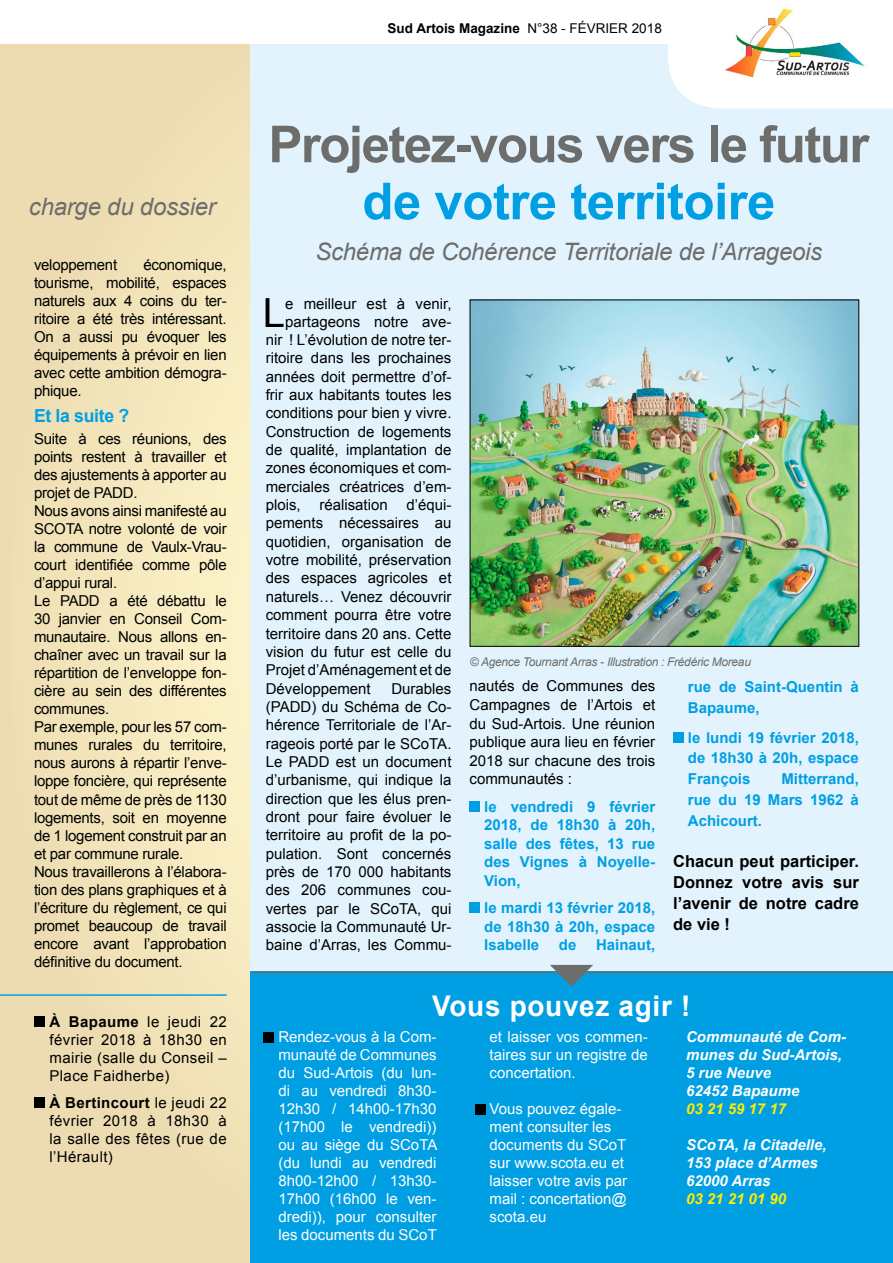
<style>
.page{position:relative;width:893px;height:1263px;background:#fff}
.page>*{position:absolute;margin:0;border:0;box-sizing:border-box;transform-origin:0 0}
.t1{font:700 51px "Arial";letter-spacing:-.03em;color:#6d6d6c}
.t2{font:700 51px "Arial";letter-spacing:-.01em;color:#009fe3}
.t3{font:40.2px "Arial";color:#000}
.t4{font:700 28.5px "Arial";letter-spacing:.025em;color:#fff}
.t5{font:italic 24px "Arial";letter-spacing:-.01em;color:#6d6d6c}
.t6{font:700 18px "Arial";letter-spacing:-.02em;color:#009fe3}
.t7{font:700 16.5px/20.9px "Arial";color:#000;text-align:justify}
.t8{font:15px/18px "Arial";letter-spacing:-.02em;color:#000;text-align:justify}
.t9{font:15px "Arial";color:#000}
.t10{font:15px/18px "Arial";color:#fff;text-align:justify}
.t11{font:700 15px/18.6px "Arial";color:#009fe3;text-align:justify}
.t12{font:italic 700 15px/18px "Arial";color:#fff}
.t13{font:italic 700 15px "Arial";color:#ffed00}
.t14{font:700 13.5px "Arial";color:#000}
.t15{font:italic 12px "Arial";letter-spacing:-.025em;color:#6d6d6c}
.s1{font-weight:700}
.s2{font-weight:400}
</style>
<div class="page">
<svg style="left:11px;top:44px;width:240px;height:1219px;background:#f1e2b7"></svg>
<div style="left:0;top:0;width:11px;height:1263px;background:#eddcb1"></div>
<div style="left:34px;top:1017px;width:11px;height:10px;background:#000"></div>
<div style="left:34px;top:1097px;width:11px;height:11px;background:#000"></div>
<hr style="left:0;top:994px;width:227px;height:2px;background:#009fe3">
<div style="left:251px;top:0;width:642px;height:1089px;background:#e2f3fd"></div>
<div style="left:469px;top:801px;width:11px;height:10px;background:#009fe3"></div>
<div style="left:469px;top:902px;width:11px;height:11px;background:#009fe3"></div>
<div style="left:673px;top:732px;width:11px;height:10px;background:#009fe3"></div>
<img style="left:472px;top:302px;width:385px;height:342px">
<div style="left:251px;top:972px;width:642px;height:291px;background:#009fe3"></div>
<div style="left:264px;top:1032px;width:10px;height:10px;background:#000"></div>
<div style="left:475px;top:1104px;width:10px;height:10px;background:#000"></div>
<hr style="left:252px;top:972px;width:641px;height:1px;background:#6d6d6c">
<svg style="left:550px;top:965px;width:43px;height:21px"></svg>
<div style="left:0;top:0;width:672px;height:44px;background:#fff"></div>
<div style="left:668px;top:0;width:225px;height:108px;background:#fff"></div>
<img style="left:702px;top:0;width:171px;height:98px">
<h3 class="t5" style="left:29px;top:191px;width:188px">charge du dossier</h3>
<p class="t8" style="left:34px;top:256px;width:194px;text-indent:110px">économique, tourisme, mobilité, espaces naturels aux 4 coins du ter&shy;ritoire a été très intéressant.<br>On a aussi pu évoquer les équipements à prévoir en lien avec cette ambition démogra&shy;phique.</p>
<p class="t6" style="left:34px;top:404px;width:97px">Et la suite ?</p>
<p class="t8" style="left:34px;top:430px;width:194px;text-align:left">Suite à ces réunions, des points restent à travailler et des ajustements à apporter au projet de PADD.<br>Nous avons ainsi manifesté au<br>SCOTA notre volonté de voir la commune de Vaulx-Vrau&shy;court identifiée comme pôle d’appui rural.<br>Le PADD a été débattu le<br>30 janvier en Conseil Com&shy;munautaire. Nous allons en&shy;chaîner avec un travail sur la répartition de l’enveloppe fon&shy;cière au sein des différentes communes.<br>Par exemple, pour les 57 com&shy;munes rurales du territoire, nous aurons à répartir l’enve&shy;loppe foncière, qui représente tout de même de près de 1130 logements, soit en moyenne de 1 logement construit par an et par commune rurale.<br>Nous travaillerons à l’élabora&shy;tion des plans graphiques et à l’écriture du règlement, ce qui promet beaucoup de travail encore avant l’approbation définitive du document.</p>
<p class="t8" style="left:34px;top:256px;width:85px">veloppement</p>
<p class="t8" style="left:50px;top:1013px;width:179px"><span class="s1">À Bapaume</span> le jeudi 22 février 2018 à 18h30 en mairie (salle du Conseil – Place Faidherbe)</p>
<p class="t8" style="left:50px;top:1094px;width:179px"><span class="s1">À Bertincourt</span> le jeudi 22 février 2018 à 18h30 à la salle des fêtes (rue de l’Hérault)</p>
<p class="t14" style="left:388px;top:20px;width:276px">Sud Artois Magazine <span class="s2">N°38 - FÉVRIER 2018</span></p>
<h1 class="t1" style="left:268px;top:110px;width:602px">Projetez-vous vers le futur</h1>
<h1 class="t2" style="left:362px;top:167px;width:415px">de votre territoire</h1>
<h3 class="t5" style="left:315px;top:236px;width:508px">Schéma de Cohérence Territoriale de l’Arrageois</h3>
<h2 class="t3" style="left:263px;top:286px;width:24px">L</h2>
<p class="t9" style="left:285px;top:293px;width:168px">e meilleur est à venir,</p>
<p class="t9" style="left:285px;top:311px;width:168px">partageons notre ave-</p>
<p class="t9" style="left:266px;top:330px;width:187px">nir ! L’évolution de notre ter-</p>
<p class="t9" style="left:266px;top:348px;width:187px">ritoire dans les prochaines</p>
<p class="t9" style="left:266px;top:367px;width:187px">années doit permettre d’of-</p>
<p class="t9" style="left:266px;top:385px;width:187px">frir aux habitants toutes les</p>
<p class="t9" style="left:266px;top:403px;width:187px">conditions pour bien y vivre.</p>
<p class="t9" style="left:266px;top:422px;width:187px">Construction de logements</p>
<p class="t9" style="left:266px;top:440px;width:187px">de qualité, implantation de</p>
<p class="t9" style="left:266px;top:458px;width:187px">zones économiques et com-</p>
<p class="t9" style="left:266px;top:477px;width:187px">merciales créatrices d’em-</p>
<p class="t9" style="left:266px;top:495px;width:187px">plois, réalisation d’équi-</p>
<p class="t9" style="left:266px;top:513px;width:187px">pements nécessaires au</p>
<p class="t9" style="left:266px;top:532px;width:187px">quotidien, organisation de</p>
<p class="t9" style="left:266px;top:550px;width:187px">votre mobilité, préservation</p>
<p class="t9" style="left:266px;top:568px;width:187px">des espaces agricoles et</p>
<p class="t9" style="left:266px;top:587px;width:187px">naturels… Venez découvrir</p>
<p class="t9" style="left:266px;top:605px;width:187px">comment pourra être votre</p>
<p class="t9" style="left:266px;top:623px;width:187px">territoire dans 20 ans. Cette</p>
<p class="t9" style="left:266px;top:642px;width:187px">vision du futur est celle du</p>
<p class="t9" style="left:266px;top:660px;width:187px">Projet d’Aménagement et de</p>
<p class="t9" style="left:266px;top:678px;width:107px">Développement</p>
<p class="t15" style="left:470px;top:654px;width:283px">© Agence Tournant Arras - Illustration : Frédéric Moreau</p>
<p class="t8" style="left:266px;top:679px;width:187px;text-indent:126px">Durables (PADD) du Schéma de Co&shy;hérence Territoriale de l’Ar&shy;rageois porté par le SCoTA.<br>Le PADD est un document d’urbanisme, qui indique la direction que les élus pren&shy;dront pour faire évoluer le territoire au profit de la po&shy;pulation. Sont concernés près de 170 000 habitants des 206 communes cou&shy;vertes par le SCoTA, qui associe la Communauté Ur&shy;baine d’Arras, les Commu-</p>
<p class="t8" style="left:469px;top:677px;width:187px;line-height:18.6px">nautés de Communes des Campagnes de l’Artois et du Sud-Artois. Une réunion publique aura lieu en février 2018 sur chacune des trois communautés :</p>
<p class="t11" style="left:688px;top:677px;width:173px;line-height:20.9px">rue de Saint-Quentin à<br>Bapaume,</p>
<p class="t11" style="left:688px;top:727px;width:172px;line-height:20.9px">le lundi 19 février 2018, de 18h30 à 20h, espace François</p>
<p class="t11" style="left:688px;top:769px;width:172px;line-height:20.9px;text-indent:93px">Mitterrand, rue du 19 Mars 1962 à Achicourt.</p>
<p class="t7" style="left:673px;top:851px;width:187px">Chacun peut participer.<br>Donnez votre avis sur l’avenir de notre cadre de vie !</p>
<p class="t11" style="left:484px;top:797px;width:172px">le vendredi 9 février 2018, de 18h30 à 20h, salle des fêtes, 13 rue des Vignes à Noyelle-Vion,</p>
<p class="t11" style="left:484px;top:899px;width:172px">le mardi 13 février 2018, de 18h30 à 20h, espace Isabelle</p>
<p class="t11" style="left:559px;top:936px;width:19px">de</p>
<p class="t11" style="left:596px;top:936px;width:61px">Hainaut,</p>
<h3 class="t4" style="left:432px;top:987px;width:260px">Vous pouvez agir !</h3>
<p class="t10" style="left:278px;top:1028px;width:160px">Rendez-vous à la Com&shy;munauté de Communes du Sud-Artois (du lun&shy;di au vendredi 8h30- 12h30 / 14h00-17h30 (17h00 le vendredi)) ou au siège du SCoTA (du lundi au vendredi 8h00-12h00 / 13h30- 17h00 (16h00 le ven&shy;dredi)), pour consulter les documents du SCoT</p>
<p class="t10" style="left:490px;top:1028px;width:160px">et laisser vos commen&shy;taires sur un registre de concertation.</p>
<p class="t12" style="left:686px;top:1028px;width:162px">Communauté de Com&shy;munes du Sud-Artois,<br>5 rue Neuve<br>62452 Bapaume</p>
<p class="t13" style="left:686px;top:1099px;width:102px">03 21 59 17 17</p>
<p class="t12" style="left:686px;top:1136px;width:142px">SCoTA, la Citadelle,<br>153 place d’Armes<br>62000 Arras</p>
<p class="t13" style="left:686px;top:1189px;width:102px">03 21 21 01 90</p>
<p class="t10" style="left:490px;top:1100px;width:139px;text-align:left">Vous pouvez égale&shy;ment consulter les documents du SCoT sur www.scota.eu et laisser votre avis par mail : concertation@ scota.eu</p>
</div>
